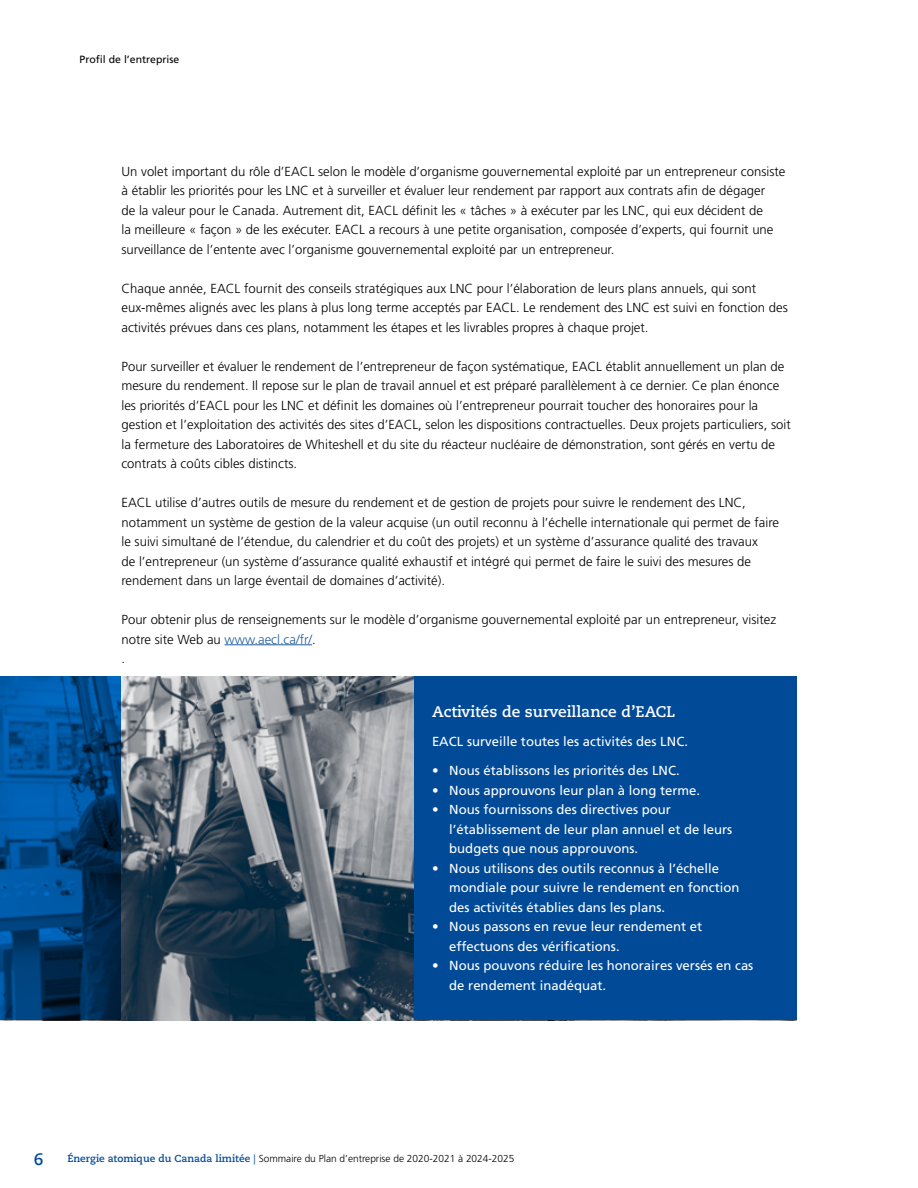
<style>
.page{position:relative;width:918px;height:1188px;background:#fff}
.page>*{position:absolute;margin:0;border:0;box-sizing:border-box;transform-origin:0 0}
.t1{font:700 16.5px "Caecilia LT Std";color:#004a98}
.t2{font:700 15.3px "Caecilia LT Std";color:#fff}
.t3{font:300 13.2px/19.5px "Frutiger LT Std";color:#000}
.t4{font:13.2px/19.5px "Frutiger LT Std";color:#fff}
.t5{font:10.5px "Frutiger LT Std";color:#000}
.t6{font:300 10.2px "Frutiger LT Std";color:#000}
.s1{color:#215e9e}
.s2{font-weight:300}
.s3{font-family:"Caecilia LT Std";font-weight:700;color:#004a98}
.s4{font-family:"Caecilia LT Std";font-weight:700;color:#1f63a1}
</style>
<div class="page">
<hr style="left:225px;top:644px;width:87px;height:1px;background:#215e9e">
<img style="left:0;top:677px;width:122px;height:343px">
<div style="left:382px;top:677px;width:414px;height:343px;background:#004a98"></div>
<img style="left:122px;top:677px;width:292px;height:343px">
<p class="t5" style="left:80px;top:53px;width:101px">Profil de l’entreprise</p>
<p class="t3" style="left:122px;top:161px;width:665px">Un volet important du rôle d’EACL selon le modèle d’organisme gouvernemental exploité par un entrepreneur consiste à établir les priorités pour les LNC et à surveiller et évaluer leur rendement par rapport aux contrats afin de dégager<br>de la valeur pour le Canada. Autrement dit, EACL définit les « tâches » à exécuter par les LNC, qui eux décident de<br>la meilleure « façon » de les exécuter. EACL a recours à une petite organisation, composée d’experts, qui fournit une surveillance de l’entente avec l’organisme gouvernemental exploité par un entrepreneur.</p>
<p class="t3" style="left:122px;top:278px;width:668px">Chaque année, EACL fournit des conseils stratégiques aux LNC pour l’élaboration de leurs plans annuels, qui sont eux-mêmes alignés avec les plans à plus long terme acceptés par EACL. Le rendement des LNC est suivi en fonction des activités prévues dans ces plans, notamment les étapes et les livrables propres à chaque projet.</p>
<p class="t3" style="left:122px;top:356px;width:671px">Pour surveiller et évaluer le rendement de l’entrepreneur de façon systématique, EACL établit annuellement un plan de mesure du rendement. Il repose sur le plan de travail annuel et est préparé parallèlement à ce dernier. Ce plan énonce les priorités d’EACL pour les LNC et définit les domaines où l’entrepreneur pourrait toucher des honoraires pour la gestion et l’exploitation des activités des sites d’EACL, selon les dispositions contractuelles. Deux projets particuliers, soit la fermeture des Laboratoires de Whiteshell et du site du réacteur nucléaire de démonstration, sont gérés en vertu de contrats à coûts cibles distincts.</p>
<p class="t3" style="left:122px;top:493px;width:659px">EACL utilise d’autres outils de mesure du rendement et de gestion de projets pour suivre le rendement des LNC, notamment un système de gestion de la valeur acquise (un outil reconnu à l’échelle internationale qui permet de faire le suivi simultané de l’étendue, du calendrier et du coût des projets) et un système d’assurance qualité des travaux<br>de l’entrepreneur (un système d’assurance qualité exhaustif et intégré qui permet de faire le suivi des mesures de rendement dans un large éventail de domaines d’activité).</p>
<p class="t3" style="left:122px;top:610px;width:656px">Pour obtenir plus de renseignements sur le modèle d’organisme gouvernemental exploité par un entrepreneur, visitez notre site Web au <span class="s1">www.aecl.ca/fr/</span>.<br>.</p>
<p class="t2" style="left:432px;top:702px;width:245px">Activités de surveillance d’EACL</p>
<p class="t4" style="left:432px;top:732px;width:258px">EACL surveille toutes les activités des LNC.</p>
<p class="t4" style="left:432px;top:761px;width:249px"><span class="s2">•</span> Nous établissons les priorités des LNC.</p>
<p class="t4" style="left:432px;top:780px;width:270px"><span class="s2">•</span> Nous approuvons leur plan à long terme.</p>
<p class="t4" style="left:449px;top:800px;width:285px;text-indent:-17px"><span class="s2">•</span> Nous fournissons des directives pour l’établissement de leur plan annuel et de leurs budgets que nous approuvons.</p>
<p class="t4" style="left:449px;top:858px;width:292px;text-indent:-17px"><span class="s2">•</span> Nous utilisons des outils reconnus à l’échelle mondiale pour suivre le rendement en fonction des activités établies dans les plans.</p>
<p class="t4" style="left:449px;top:917px;width:255px;text-indent:-17px"><span class="s2">•</span> Nous passons en revue leur rendement et effectuons des vérifications.</p>
<p class="t4" style="left:449px;top:956px;width:306px;text-indent:-17px"><span class="s2">•</span> Nous pouvons réduire les honoraires versés en cas de rendement inadéquat.</p>
<p class="t1" style="left:34px;top:1149px;width:11px">6</p>
<p class="t6" style="left:68px;top:1153px;width:448px"><span class="s3">Énergie atomique du Canada limitée</span> <span class="s4">|</span> Sommaire du Plan d’entreprise de 2020-2021 à 2024-2025</p>
</div>
